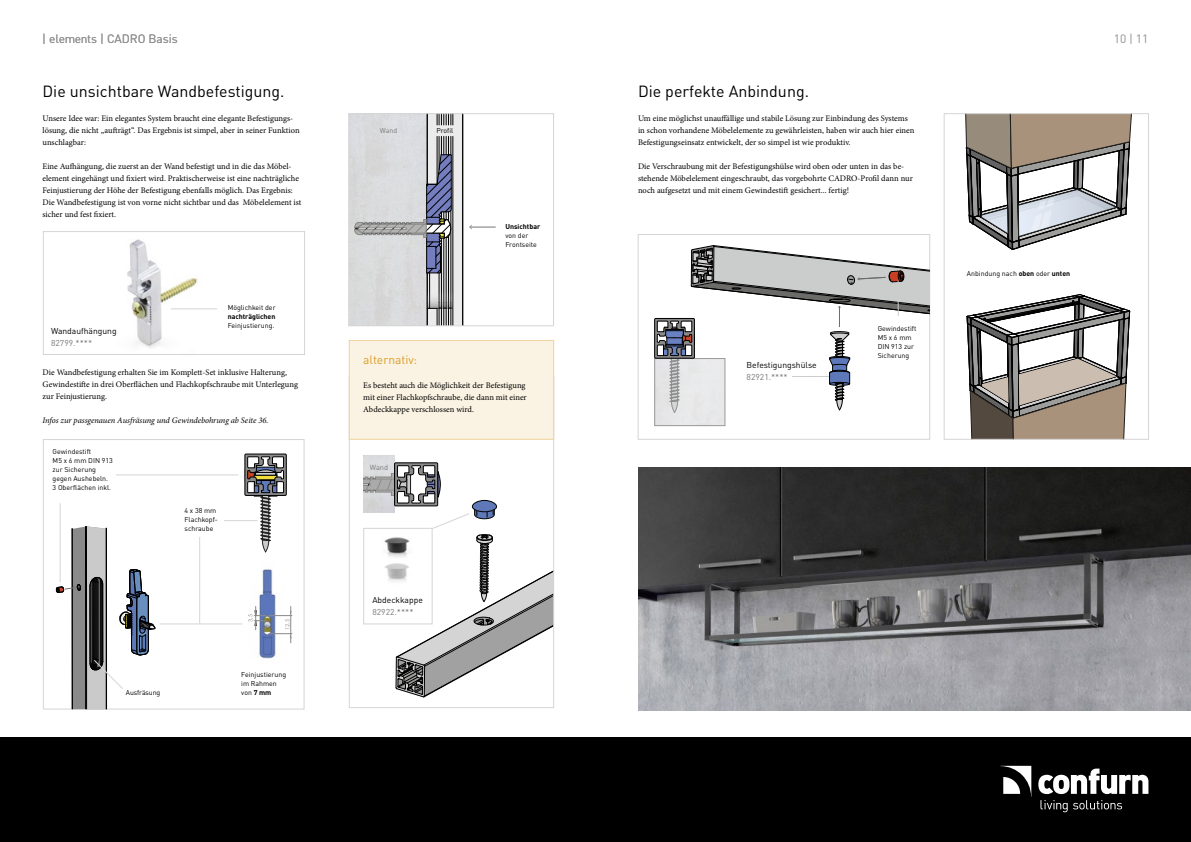
<style>
.page{position:relative;width:1191px;height:842px;background:#fff}
.page>*{position:absolute;margin:0;border:0;box-sizing:border-box;transform-origin:0 0}
.t1{font:16px "DIN Pro";color:#000}
.t2{font:12px "DIN Pro";letter-spacing:-.005em;color:#8f908f}
.t3{font:12px "DIN Pro";color:#db9e27}
.t4{font:8.5px/12px "Minion Pro";color:#000}
.t5{font:italic 8.5px "Minion Pro";letter-spacing:-.005em;color:#000}
.t6{font:8.5px "DIN Pro";color:#000}
.t7{font:8.5px "DIN Pro";color:#777}
.t8{font:7.4px "DIN Pro";color:#777}
.t9{font:7px/9px "DIN Pro";color:#000}
.t10{font:700 7px "DIN Pro";color:#000}
.t11{font:7px "DIN Pro";letter-spacing:-.02em;color:#000}
.t12{font:7px "DIN Pro";color:#777}
.t13{font:5.6px "Century Gothic";color:#8a8a8a}
.s1{font-weight:700}
</style>
<div class="page">
<div style="left:0;top:737px;width:1191px;height:105px;background:#000"></div>
<svg style="left:1000px;top:766px;width:31px;height:28px"></svg>
<svg style="left:1038px;top:769px;width:110px;height:25px"></svg>
<svg style="left:1040px;top:800px;width:27px;height:12px"></svg>
<svg style="left:1073px;top:800px;width:49px;height:9px"></svg>
<div style="left:43px;top:231px;width:262px;height:124px;border:1px solid #d5d5d5"></div>
<img style="left:98px;top:231px;width:108px;height:124px">
<svg style="left:354px;top:115px;width:109px;height:209px;background:#c1c2c6"></svg>
<div style="left:432px;top:126px;width:26px;height:10px;background:#ecebeb"></div>
<svg style="left:427px;top:290px;width:26px;height:18px"></svg>
<div style="left:348px;top:113px;width:206px;height:213px;border:1px solid #d5d5d5"></div>
<div style="left:43px;top:439px;width:261px;height:270px;border:1px solid #d5d5d5"></div>
<svg style="left:244px;top:454px;width:43px;height:98px"></svg>
<img style="left:253px;top:569px;width:23px;height:90px">
<svg style="left:254px;top:606px;width:38px;height:37px"></svg>
<div style="left:349px;top:340px;width:205px;height:99px;background:#faf2e2;border:1px solid #eed39b"></div>
<svg style="left:469px;top:225px;width:27px;height:4px"></svg>
<hr style="left:60px;top:503px;width:1px;height:79px;background:#d5d5d5">
<hr style="left:159px;top:624px;width:83px;height:1px;background:#d5d5d5">
<svg style="left:56px;top:526px;width:99px;height:183px"></svg>
<hr style="left:199px;top:537px;width:1px;height:87px;background:#d5d5d5">
<div style="left:638px;top:234px;width:292px;height:205px;border:1px solid #d5d5d5"></div>
<div style="left:654px;top:358px;width:71px;height:68px;border:1px solid #999998"></div>
<svg style="left:654px;top:245px;width:275px;height:168px"></svg>
<hr style="left:171px;top:309px;width:46px;height:1px;background:#d5d5d5">
<hr style="left:898px;top:281px;width:1px;height:35px;background:#cbcccc">
<svg style="left:965px;top:115px;width:167px;height:135px"></svg>
<svg style="left:967px;top:294px;width:163px;height:143px"></svg>
<div style="left:944px;top:113px;width:204px;height:326px;border:1px solid #d5d5d5"></div>
<img style="left:639px;top:468px;width:552px;height:242px">
<svg style="left:363px;top:463px;width:190px;height:234px"></svg>
<hr style="left:792px;top:376px;width:36px;height:1px;background:#cbcccc">
<hr style="left:116px;top:475px;width:122px;height:1px;background:#d5d5d5">
<hr style="left:224px;top:520px;width:33px;height:1px;background:#d5d5d5">
<h2 class="t2" style="left:42px;top:29px;width:137px">| elements | CADRO Basis</h2>
<h1 class="t1" style="left:43px;top:79px;width:243px">Die unsichtbare Wandbefestigung.</h1>
<p class="t4" style="left:43px;top:112px;width:259px">Unsere Idee war: Ein elegantes System braucht eine elegante Befestigungs&shy;lösung, die nicht „aufträgt“. Das Ergebnis ist simpel, aber in seiner Funktion unschlagbar:</p>
<p class="t4" style="left:43px;top:161px;width:260px">Eine Aufhängung, die zuerst an der Wand befestigt und in die das Möbel&shy;element eingehängt und fixiert wird. Praktischerweise ist eine nachträgliche Feinjustierung der Höhe der Befestigung ebenfalls möglich. Das Ergebnis:<br>Die Wandbefestigung ist von vorne nicht sichtbar und das Möbelelement ist sicher und fest fixiert.</p>
<p class="t6" style="left:51px;top:324px;width:67px">Wandaufhängung</p>
<p class="t7" style="left:51px;top:336px;width:43px">82799.****</p>
<p class="t9" style="left:228px;top:302px;width:49px">Möglichkeit der</p>
<p class="t10" style="left:228px;top:311px;width:49px">nachträglichen</p>
<p class="t9" style="left:228px;top:320px;width:48px">Feinjustierung.</p>
<p class="t4" style="left:43px;top:367px;width:257px">Die Wandbefestigung erhalten Sie im Komplett-Set inklusive Halterung,<br>Gewindestifte in drei Oberflächen und Flachkopfschraube mit Unterlegung zur Feinjustierung.</p>
<p class="t5" style="left:43px;top:415px;width:227px">Infos zur passgenauen Ausfräsung und Gewindebohrung ab Seite 36.</p>
<p class="t9" style="left:53px;top:446px;width:62px">Gewindestift<br>M5 x 6 mm DIN 913 zur Sicherung gegen Aushebeln.<br>3 Oberflächen inkl.</p>
<p class="t9" style="left:184px;top:505px;width:35px">4 x 38 mm<br>Flachkopf&shy;schraube</p>
<p class="t11" style="left:126px;top:687px;width:36px">Ausfräsung</p>
<p class="t13" style="left:247px;top:622px;width:9px;rotate:-90deg">3,5</p>
<p class="t13" style="left:284px;top:630px;width:12px;rotate:-90deg">12,5</p>
<p class="t9" style="left:241px;top:670px;width:46px">Feinjustierung im Rahmen von <span class="s1">7 mm</span></p>
<p class="t12" style="left:380px;top:125px;width:19px">Wand</p>
<p class="t9" style="left:436px;top:125px;width:18px">Profil</p>
<p class="t10" style="left:505px;top:221px;width:36px">Unsichtbar</p>
<p class="t9" style="left:505px;top:231px;width:33px">von der<br>Frontseite</p>
<h2 class="t3" style="left:363px;top:350px;width:55px">alternativ:</h2>
<p class="t4" style="left:363px;top:379px;width:165px">Es besteht auch die Möglichkeit der Befestigung mit einer Flachkopfschraube, die dann mit einer<br>Abdeckkappe verschlossen wird.</p>
<p class="t8" style="left:370px;top:461px;width:20px">Wand</p>
<p class="t6" style="left:372px;top:594px;width:52px">Abdeckkappe</p>
<p class="t7" style="left:372px;top:606px;width:43px">82922.****</p>
<h1 class="t1" style="left:638px;top:79px;width:172px">Die perfekte Anbindung.</h1>
<p class="t4" style="left:638px;top:112px;width:278px">Um eine möglichst unauffällige und stabile Lösung zur Einbindung des Systems in schon vorhandene Möbelelemente zu gewährleisten, haben wir auch hier einen<br>Befestigungseinsatz entwickelt, der so simpel ist wie produktiv.</p>
<p class="t4" style="left:638px;top:160px;width:276px">Die Verschraubung mit der Befestigungshülse wird oben oder unten in das be&shy;stehende Möbelelement eingeschraubt, das vorgebohrte CADRO-Profil dann nur noch aufgesetzt und mit einem Gewindestift gesichert... fertig!</p>
<p class="t6" style="left:746px;top:358px;width:72px">Befestigungshülse</p>
<p class="t7" style="left:746px;top:370px;width:43px">82921.****</p>
<p class="t9" style="left:877px;top:323px;width:40px">Gewindestift<br>M5 x 6 mm<br>DIN 913 zur<br>Sicherung</p>
<h2 class="t2" style="left:1113px;top:29px;width:36px">10 | 11</h2>
<p class="t9" style="left:967px;top:268px;width:105px">Anbindung nach <span class="s1">oben</span> oder <span class="s1">unten</span></p>
</div>
